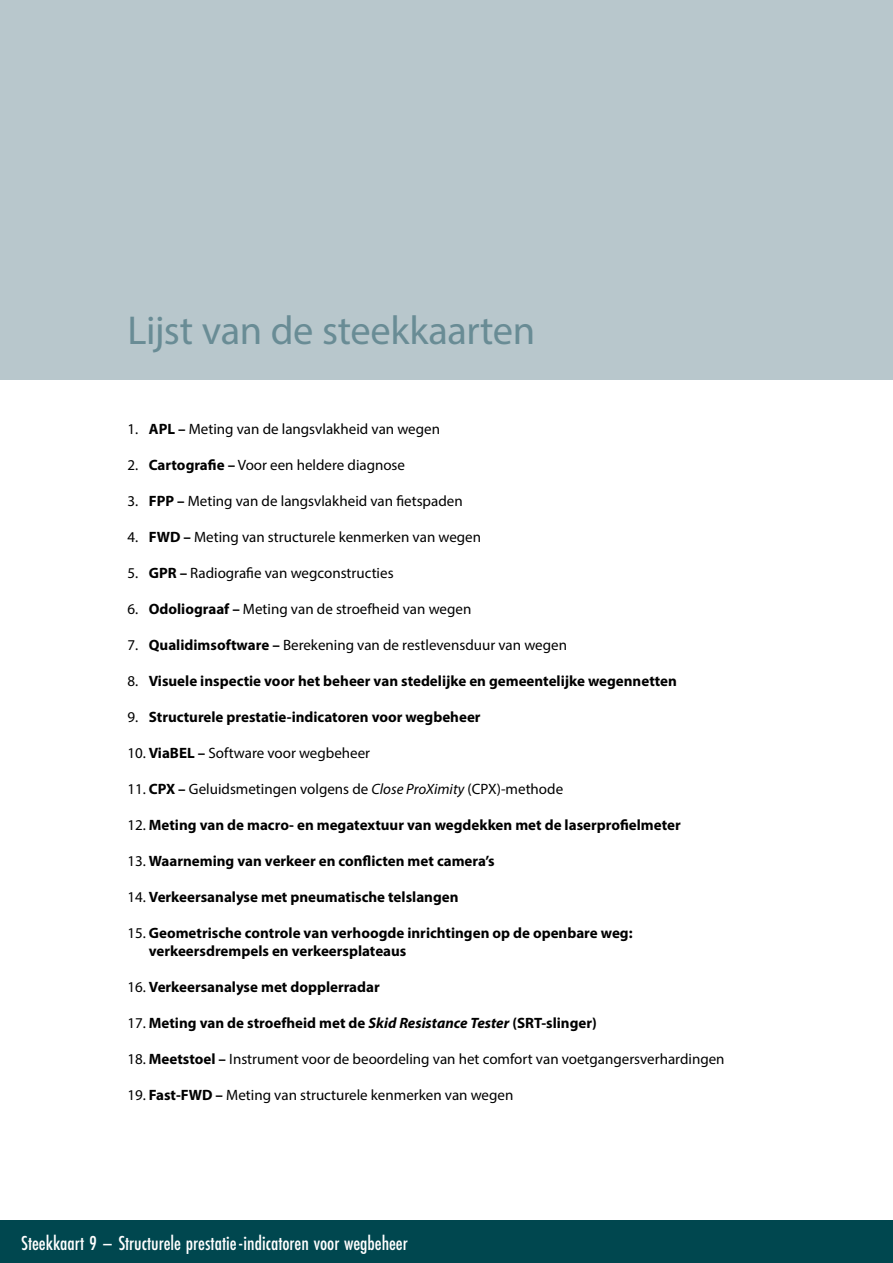
<style>
.page{position:relative;width:893px;height:1263px;background:#fff}
.page>*{position:absolute;margin:0;border:0;box-sizing:border-box;transform-origin:0 0}
.t1{font:40.5px "Myriad Pro";letter-spacing:-.01em;color:#698c95}
.t2{font:500 21px "Futura PT Cond";color:#fff}
.t3{font:15px "Myriad Pro";color:#000}
.t4{font:700 15px/18px "Myriad Pro";color:#000}
.s1{font-weight:700}
.s2{font-weight:400}
.s3{font-style:italic}
</style>
<div class="page">
<div style="left:0;top:1220px;width:893px;height:43px;background:#00474f"></div>
<div style="left:0;top:0;width:893px;height:380px;background:#b8c7cc"></div>
<h1 class="t1" style="left:128px;top:305px;width:409px">Lijst van de steekkaarten</h1>
<p class="t3" style="left:128px;top:419px;width:314px">1. <span class="s1">APL –</span> Meting van de langsvlakheid van wegen</p>
<p class="t3" style="left:128px;top:455px;width:279px">2. <span class="s1">Cartografie –</span> Voor een heldere diagnose</p>
<p class="t3" style="left:128px;top:491px;width:337px">3. <span class="s1">FPP –</span> Meting van de langsvlakheid van fietspaden</p>
<p class="t3" style="left:128px;top:527px;width:355px">4. <span class="s1">FWD –</span> Meting van structurele kenmerken van wegen</p>
<p class="t3" style="left:128px;top:563px;width:268px">5. <span class="s1">GPR –</span> Radiografie van wegconstructies</p>
<p class="t3" style="left:128px;top:599px;width:345px">6. <span class="s1">Odoliograaf –</span> Meting van de stroefheid van wegen</p>
<p class="t3" style="left:128px;top:635px;width:441px">7. <span class="s1">Qualidimsoftware –</span> Berekening van de restlevensduur van wegen</p>
<p class="t4" style="left:128px;top:671px;width:551px"><span class="s2">8.</span> Visuele inspectie voor het beheer van stedelijke en gemeentelijke wegennetten</p>
<p class="t4" style="left:128px;top:707px;width:355px"><span class="s2">9.</span> Structurele prestatie-indicatoren voor wegbeheer</p>
<p class="t3" style="left:128px;top:743px;width:244px">10. <span class="s1">ViaBEL –</span> Software voor wegbeheer</p>
<p class="t3" style="left:128px;top:779px;width:437px">11. <span class="s1">CPX –</span> Geluidsmetingen volgens de <span class="s3">Close ProXimity</span> (CPX)-methode</p>
<p class="t4" style="left:128px;top:815px;width:555px"><span class="s2">12.</span> Meting van de macro- en megatextuur van wegdekken met de laserprofielmeter</p>
<p class="t4" style="left:128px;top:851px;width:369px"><span class="s2">13.</span> Waarneming van verkeer en conflicten met camera’s</p>
<p class="t4" style="left:128px;top:887px;width:332px"><span class="s2">14.</span> Verkeersanalyse met pneumatische telslangen</p>
<p class="t4" style="left:149px;top:923px;width:485px;text-indent:-21px"><span class="s2">15.</span> Geometrische controle van verhoogde inrichtingen op de openbare weg: verkeersdrempels en verkeersplateaus</p>
<p class="t4" style="left:128px;top:977px;width:254px"><span class="s2">16.</span> Verkeersanalyse met dopplerradar</p>
<p class="t4" style="left:128px;top:1013px;width:471px"><span class="s2">17.</span> Meting van de stroefheid met de <span class="s3">Skid Resistance Tester</span> (SRT-slinger)</p>
<p class="t3" style="left:128px;top:1049px;width:598px">18. <span class="s1">Meetstoel –</span> Instrument voor de beoordeling van het comfort van voetgangersverhardingen</p>
<p class="t3" style="left:128px;top:1085px;width:387px">19. <span class="s1">Fast-FWD –</span> Meting van structurele kenmerken van wegen</p>
<h2 class="t2" style="left:21px;top:1231px;width:388px">Steekkaart 9 – Structurele prestatie-indicatoren voor wegbeheer</h2>
</div>
